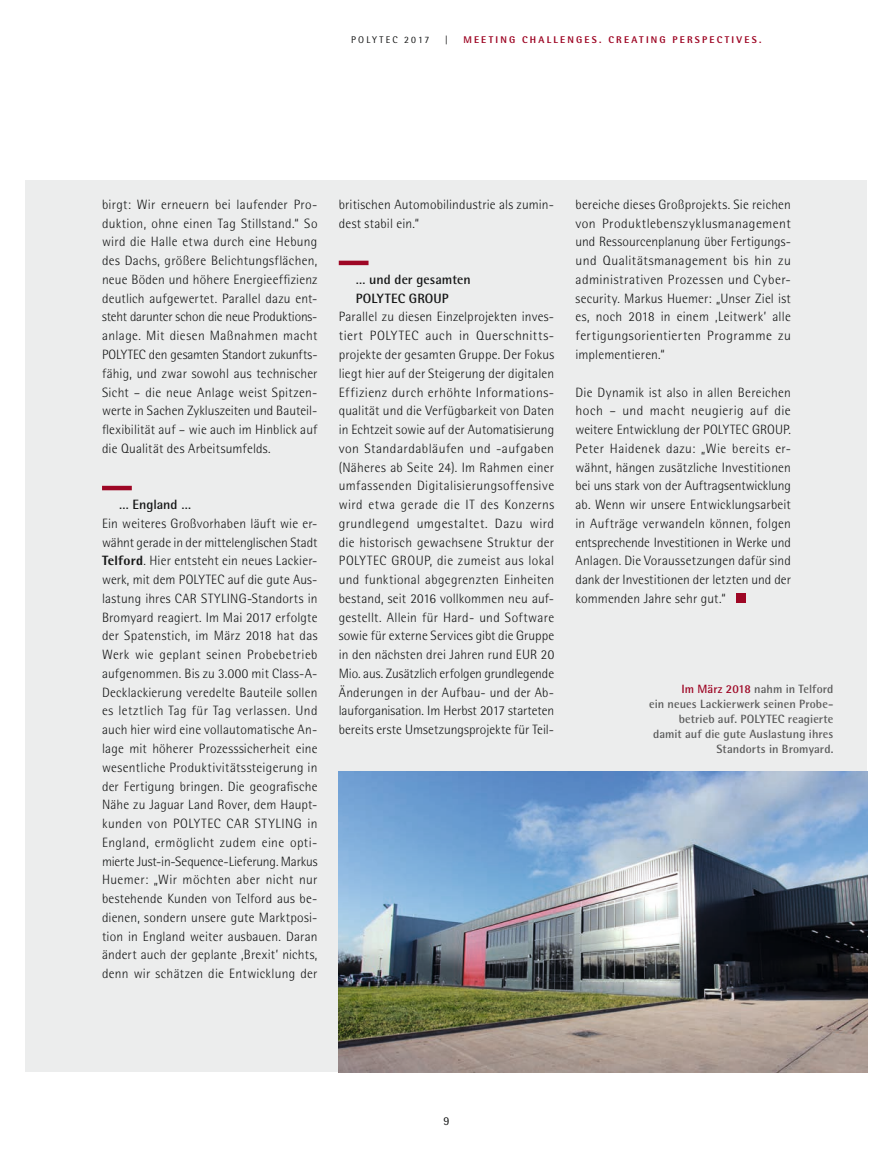
<style>
.page{position:relative;width:893px;height:1170px;background:#fff}
.page>*{position:absolute;margin:0;border:0;box-sizing:border-box;transform-origin:0 0}
.t1{font:300 13.5px/18.8px "Rotis Semi Sans Std";letter-spacing:.01em;color:#151616;text-align:justify}
.t2{font:700 13.5px/18.8px "Rotis Semi Sans Std";letter-spacing:.005em;color:#151616}
.t3{font:700 12px/15px "Rotis Semi Sans Std";letter-spacing:.005em;color:#5b5b5b;text-align:right}
.t4{font:12px "Rotis Semi Sans Std";color:#151616}
.t5{font:800 9.75px "Rotis Semi Sans Std";letter-spacing:.23em;color:#9e0725}
.t6{font:9.75px "Rotis Semi Sans Std";letter-spacing:.22em;color:#151616}
.s1{font-weight:800}
.s2{color:#9e0725}
</style>
<div class="page">
<div style="left:26px;top:181px;width:841px;height:890px;background:#eceded"></div>
<img style="left:339px;top:771px;width:528px;height:300px">
<hr style="left:102px;top:486px;width:30px;height:4px;background:#9e0725">
<hr style="left:339px;top:261px;width:30px;height:4px;background:#9e0725">
<div style="left:736px;top:593px;width:9px;height:10px;background:#9e0725"></div>
<p class="t6" style="left:351px;top:33px;width:80px">POLYTEC 2017</p>
<p class="t6" style="left:445px;top:33px;width:5px">|</p>
<p class="t5" style="left:463px;top:33px;width:300px">MEETING CHALLENGES. CREATING PERSPECTIVES.</p>
<p class="t1" style="left:102px;top:195px;width:217px">birgt: Wir erneuern bei laufender Pro&shy;duktion, ohne einen Tag Stillstand.“ So wird die Halle etwa durch eine Hebung des Dachs, größere Belichtungsflächen, neue Böden und höhere Energieeffizienz deutlich aufgewertet. Parallel dazu ent&shy;steht darunter schon die neue Produktions&shy;anlage. Mit diesen Maßnahmen macht POLYTEC den gesamten Standort zukunfts&shy;fähig, und zwar sowohl aus technischer Sicht – die neue Anlage weist Spitzen&shy;werte in Sachen Zykluszeiten und Bauteil&shy;flexibilität auf – wie auch im Hinblick auf die Qualität des Arbeitsumfelds.</p>
<p class="t2" style="left:119px;top:495px;width:74px">… England …</p>
<p class="t1" style="left:102px;top:514px;width:217px">Ein weiteres Großvorhaben läuft wie er&shy;wähnt gerade in der mittelenglischen Stadt <span class="s1">Telford</span>. Hier entsteht ein neues Lackier&shy;werk, mit dem POLYTEC auf die gute Aus&shy;lastung ihres CAR STYLING--Standorts in Bromyard reagiert. Im Mai 2017 erfolgte der Spatenstich, im März 2018 hat das Werk wie geplant seinen Probebetrieb aufgenommen. Bis zu 3.000 mit Class--A-Decklackierung veredelte Bauteile sollen es letztlich Tag für Tag verlassen. Und auch hier wird eine vollautomatische An&shy;lage mit höherer Prozesssicherheit eine wesentliche Produktivitätssteigerung in der Fertigung bringen. Die geografische Nähe zu Jaguar Land Rover, dem Haupt&shy;kunden von POLYTEC CAR STYLING in England, ermöglicht zudem eine opti&shy;mierte Just-in-Sequence--Lieferung. Markus Huemer: „Wir möchten aber nicht nur bestehende Kunden von Telford aus be&shy;dienen, sondern unsere gute Marktposi&shy;tion in England weiter ausbauen. Daran ändert auch der geplante ‚Brexit’ nichts, denn wir schätzen die Entwicklung der</p>
<p class="t1" style="left:339px;top:195px;width:217px">britischen Automobilindustrie als zumin&shy;dest stabil ein.“</p>
<p class="t2" style="left:356px;top:270px;width:116px">… und der gesamten<br>POLYTEC GROUP</p>
<p class="t1" style="left:339px;top:307px;width:217px">Parallel zu diesen Einzelprojekten inves&shy;tiert POLYTEC auch in Querschnitts&shy;projekte der gesamten Gruppe. Der Fokus liegt hier auf der Steigerung der digitalen Effizienz durch erhöhte Informations&shy;qualität und die Verfügbarkeit von Daten in Echtzeit sowie auf der Automatisierung von Standardabläufen und -aufgaben (Näheres ab Seite 24). Im Rahmen einer umfassenden Digitalisierungsoffensive wird etwa gerade die IT des Konzerns grundlegend umgestaltet. Dazu wird die historisch gewachsene Struktur der POLYTEC GROUP, die zumeist aus lokal und funktional abgegrenzten Einheiten bestand, seit 2016 vollkommen neu auf&shy;gestellt. Allein für Hard- und Software sowie für externe Services gibt die Gruppe in den nächsten drei Jahren rund EUR 20<br>Mio. aus. Zusätzlich erfolgen grundlegende Änderungen in der Aufbau- und der Ab&shy;lauforganisation. Im Herbst 2017 starteten bereits erste Umsetzungsprojekte für Teil-</p>
<p class="t1" style="left:575px;top:195px;width:217px">bereiche dieses Großprojekts. Sie reichen von Produktlebenszyklusmanagement und Ressourcenplanung über Fertigungs&shy;und Qualitätsmanagement bis hin zu administrativen Prozessen und Cyber&shy;security. Markus Huemer: „Unser Ziel ist es, noch 2018 in einem ‚Leitwerk’ alle fertigungsorientierten Programme zu implementieren.“</p>
<p class="t1" style="left:575px;top:382px;width:217px">Die Dynamik ist also in allen Bereichen hoch – und macht neugierig auf die weitere Entwicklung der POLYTEC GROUP.<br>Peter Haidenek dazu: „Wie bereits er&shy;wähnt, hängen zusätzliche Investitionen bei uns stark von der Auftragsentwicklung ab. Wenn wir unsere Entwicklungsarbeit in Aufträge verwandeln können, folgen entsprechende Investitionen in Werke und Anlagen. Die Voraussetzungen dafür sind dank der Investitionen der letzten und der kommenden Jahre sehr gut.“</p>
<p class="t3" style="left:649px;top:681px;width:186px"><span class="s2">Im März 2018</span> nahm in Telford<br>ein neues Lackierwerk seinen Probe&shy;betrieb auf. POLYTEC reagierte damit auf die gute Auslastung ihres<br>Standorts in Bromyard.</p>
<p class="t4" style="left:443px;top:1113px;width:8px">9</p>
</div>
